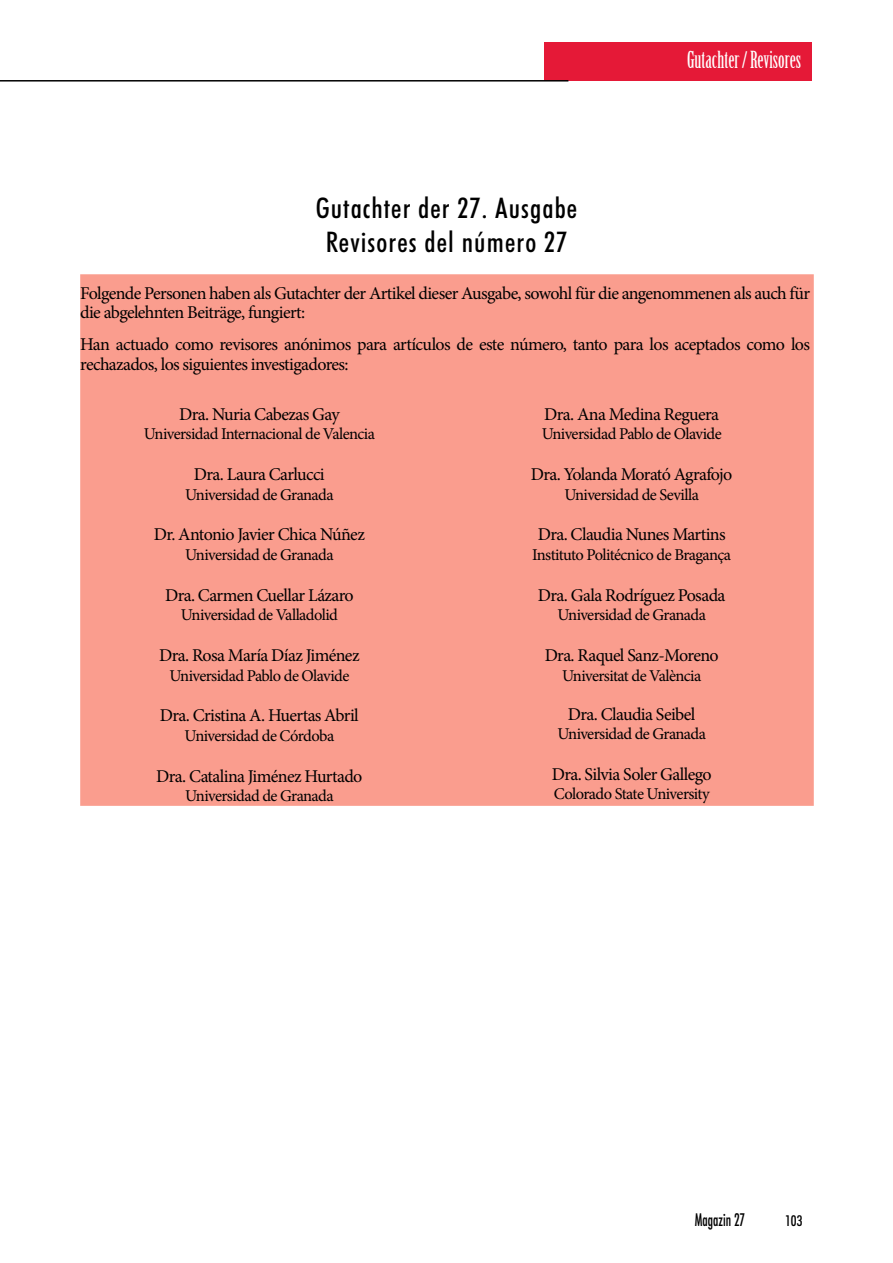
<style>
.page{position:relative;width:893px;height:1263px;background:#fff}
.page>*{position:absolute;margin:0;border:0;box-sizing:border-box;transform-origin:0 0}
.t1{font:500 condensed 28.5px/34.2px "Futura BT";letter-spacing:.04em;color:#000;text-align:center}
.t2{font:22.5px "Che Guevara Text Serif";color:#fff}
.t3{font:18px/19.5px "Minion Pro";letter-spacing:-.035em;color:#000}
.t4{font:500 condensed 16.8px "Futura";color:#000;scale:.8 1}
.t5{font:16.5px "Minion Pro";letter-spacing:-.035em;color:#000}
.t6{font:500 condensed 15px "Futura BT";color:#000}
</style>
<div class="page">
<div style="left:80px;top:274px;width:734px;height:532px;background:#fa9d8e;border:4px solid #fa9d8e"></div>
<div style="left:544px;top:43px;width:268px;height:38px;background:#e51937"></div>
<hr style="left:0;top:80px;width:568px;height:2px;background:#000">
<p class="t2" style="left:687px;top:47px;width:116px">Gutachter / Revisores</p>
<h1 class="t1" style="left:316px;top:190px;width:263px">Gutachter der 27. Ausgabe<br>Revisores del número 27</h1>
<p class="t3" style="left:80px;top:283px;width:731px">Folgende Personen haben als Gutachter der Artikel dieser Ausgabe, sowohl für die angenommenen als auch für die abgelehnten Beiträge, fungiert:</p>
<p class="t3" style="left:80px;top:335px;width:731px">Han actuado como revisores anónimos para artículos de este número, tanto para los aceptados como los rechazados, los siguientes investigadores:</p>
<p class="t3" style="left:179px;top:404px;width:162px">Dra. Nuria Cabezas Gay</p>
<p class="t5" style="left:144px;top:423px;width:233px">Universidad Internacional de Valencia</p>
<p class="t3" style="left:194px;top:465px;width:132px">Dra. Laura Carlucci</p>
<p class="t5" style="left:185px;top:483px;width:150px">Universidad de Granada</p>
<p class="t3" style="left:154px;top:525px;width:213px">Dr. Antonio Javier Chica Núñez</p>
<p class="t5" style="left:185px;top:544px;width:150px">Universidad de Granada</p>
<p class="t3" style="left:165px;top:585px;width:190px">Dra. Carmen Cuellar Lázaro</p>
<p class="t5" style="left:181px;top:604px;width:159px">Universidad de Valladolid</p>
<p class="t3" style="left:159px;top:646px;width:202px">Dra. Rosa María Díaz Jiménez</p>
<p class="t5" style="left:169px;top:664px;width:182px">Universidad Pablo de Olavide</p>
<p class="t3" style="left:160px;top:706px;width:200px">Dra. Cristina A. Huertas Abril</p>
<p class="t5" style="left:185px;top:724px;width:151px">Universidad de Córdoba</p>
<p class="t3" style="left:156px;top:766px;width:208px">Dra. Catalina Jiménez Hurtado</p>
<p class="t5" style="left:185px;top:785px;width:150px">Universidad de Granada</p>
<p class="t3" style="left:544px;top:404px;width:176px">Dra. Ana Medina Reguera</p>
<p class="t5" style="left:542px;top:423px;width:182px">Universidad Pablo de Olavide</p>
<p class="t3" style="left:531px;top:465px;width:203px">Dra. Yolanda Morató Agrafojo</p>
<p class="t5" style="left:564px;top:483px;width:136px">Universidad de Sevilla</p>
<p class="t3" style="left:538px;top:525px;width:189px">Dra. Claudia Nunes Martins</p>
<p class="t5" style="left:532px;top:544px;width:201px">Instituto Politécnico de Bragança</p>
<p class="t3" style="left:538px;top:585px;width:189px">Dra. Gala Rodríguez Posada</p>
<p class="t5" style="left:557px;top:604px;width:150px">Universidad de Granada</p>
<p class="t3" style="left:545px;top:646px;width:176px">Dra. Raquel Sanz-Moreno</p>
<p class="t5" style="left:562px;top:664px;width:141px">Universitat de València</p>
<p class="t3" style="left:568px;top:704px;width:129px">Dra. Claudia Seibel</p>
<p class="t5" style="left:557px;top:723px;width:150px">Universidad de Granada</p>
<p class="t3" style="left:552px;top:764px;width:161px">Dra. Silvia Soler Gallego</p>
<p class="t5" style="left:554px;top:783px;width:157px">Colorado State University</p>
<p class="t4" style="left:695px;top:1209px;width:64px">Magazin 27</p>
<p class="t6" style="left:785px;top:1212px;width:19px">103</p>
</div>
